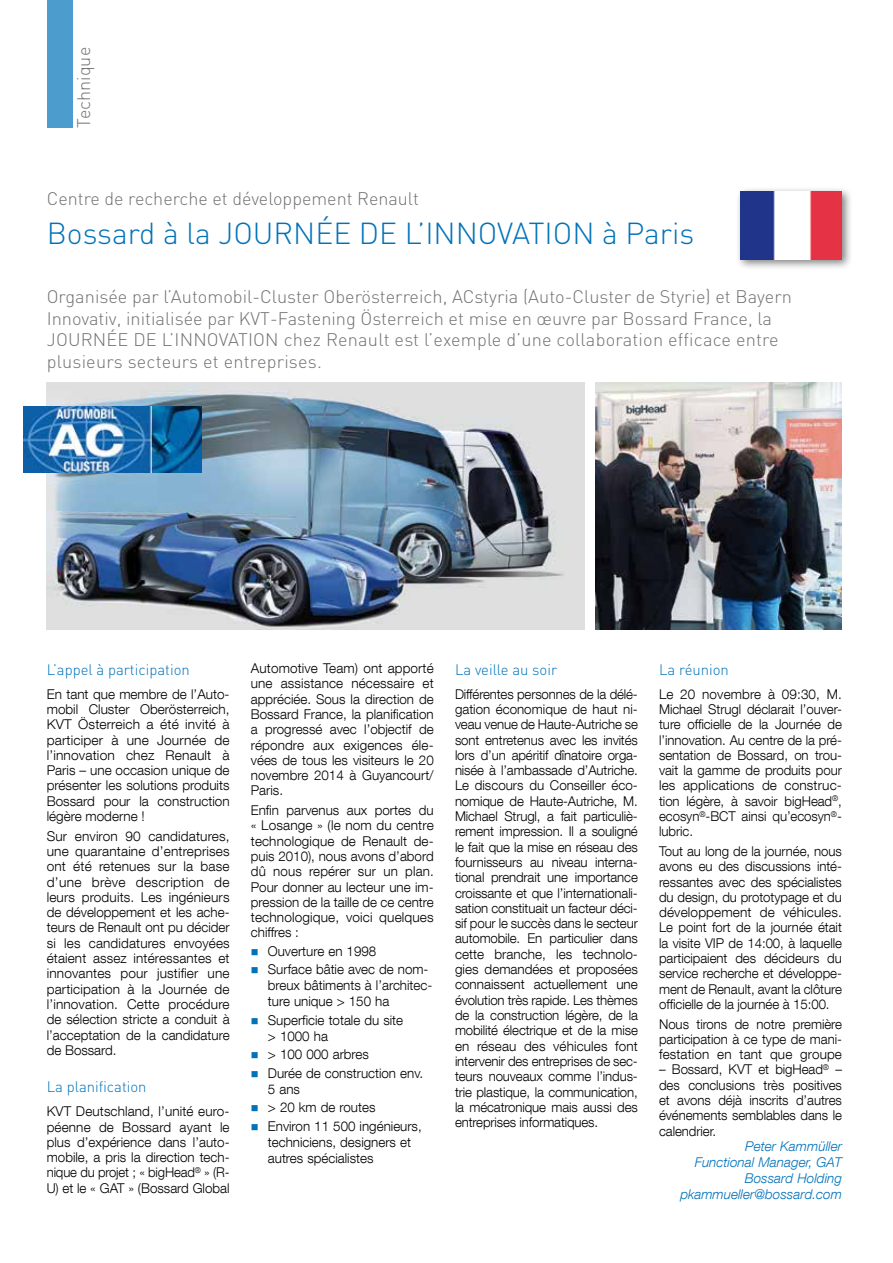
<style>
.page{position:relative;width:893px;height:1263px;background:#fff}
.page>*{position:absolute;margin:0;border:0;box-sizing:border-box;transform-origin:0 0}
.t1{font:300 30px "DINOT";color:#0072ba}
.t2{font:300 18px/21.6px "DINOT";color:#707172}
.t3{font:300 15px "DINOT";color:#0072ba}
.t4{font:300 13.5px/15.3px "Helvetica Neue LT Com";color:#000;text-align:justify}
.t5{font:italic 300 13.5px/16.2px "Helvetica Neue LT Com";color:#0072ba;text-align:right}
</style>
<div class="page">
<div style="left:47px;top:0;width:25px;height:128px;background:#4d9cce"></div>
<div style="left:735px;top:186px;width:118px;height:84px;background:#000;opacity:.5"></div>
<img style="left:740px;top:191px;width:102px;height:68px">
<img style="left:47px;top:383px;width:538px;height:246px">
<img style="left:23px;top:406px;width:179px;height:66px">
<img style="left:595px;top:383px;width:247px;height:246px">
<h2 class="t2" style="left:72px;top:128px;width:82px;rotate:-90deg">Technique</h2>
<h2 class="t2" style="left:47px;top:187px;width:374px">Centre de recherche et développement Renault</h2>
<h1 class="t1" style="left:47px;top:212px;width:649px">Bossard à la JOURNÉE DE L’INNOVATION à Paris</h1>
<p class="t2" style="left:47px;top:285px;width:747px">Organisée par l’Automobil-Cluster Oberösterreich, ACstyria (Auto-Cluster de Styrie) et Bayern Innovativ, initialisée par KVT-Fastening Österreich et mise en œuvre par Bossard France, la JOURNÉE DE L’INNOVATION chez Renault est l’exemple d’une collaboration efficace entre plusieurs secteurs et entreprises.</p>
<p class="t3" style="left:47px;top:659px;width:145px">L’appel à participation</p>
<p class="t4" style="left:47px;top:686px;width:184px">En tant que membre de l’Auto&shy;mobil Cluster Oberösterreich, KVT Österreich a été invité à participer à une Journée de l’innovation chez Renault à Paris – une occasion unique de présenter les solutions produits Bossard pour la construction légère moderne !</p>
<p class="t4" style="left:47px;top:828px;width:184px">Sur environ 90 candidatures, une quarantaine d’entreprises ont été retenues sur la base d’une brève description de leurs produits. Les ingénieurs de développement et les ache&shy;teurs de Renault ont pu décider si les candidatures envoyées étaient assez intéressantes et innovantes pour justifier une participation à la Journée de l’innovation. Cette procédure de sélection stricte a conduit à l’acceptation de la candidature de Bossard.</p>
<p class="t3" style="left:47px;top:1077px;width:101px">La planification</p>
<p class="t4" style="left:47px;top:1103px;width:184px">KVT Deutschland, l’unité euro&shy;péenne de Bossard ayant le plus d’expérience dans l’auto&shy;mobile, a pris la direction tech&shy;nique du projet ; « bigHead<sup>®</sup> » (R-U) et le « GAT » (Bossard Global</p>
<p class="t4" style="left:251px;top:660px;width:184px">Automotive Team) ont apporté une assistance nécessaire et appréciée. Sous la direction de Bossard France, la planification a progressé avec l’objectif de répondre aux exigences éle&shy;vées de tous les visiteurs le 20 novembre 2014 à Guyancourt/ Paris.</p>
<p class="t4" style="left:251px;top:802px;width:184px">Enfin parvenus aux portes du « Losange » (le nom du centre technologique de Renault de&shy;puis 2010), nous avons d’abord dû nous repérer sur un plan.<br>Pour donner au lecteur une im&shy;pression de la taille de ce centre technologique, voici quelques chiffres :</p>
<p class="t4" style="left:268px;top:941px;width:162px;line-height:18.3px">Ouverture en 1998<br>Surface bâtie avec de nom-</p>
<p class="t4" style="left:268px;top:977px;width:166px;line-height:16.2px">breux bâtiments à l’architec&shy;ture unique &gt; 150 ha</p>
<p class="t4" style="left:268px;top:1011px;width:137px;line-height:16.2px">Superficie totale du site &gt; 1000 ha</p>
<p class="t4" style="left:268px;top:1045px;width:157px;line-height:18.3px">&gt; 100 000 arbres<br>Durée de construction env.</p>
<p class="t4" style="left:268px;top:1079px;width:155px;line-height:18.3px;text-align:left">5 ans<br>&gt; 20 km de routes<br>Environ 11 500 ingénieurs,</p>
<p class="t4" style="left:268px;top:1133px;width:145px;line-height:16.2px">techniciens, designers et autres spécialistes</p>
<p class="t3" style="left:455px;top:659px;width:104px">La veille au soir</p>
<p class="t4" style="left:455px;top:686px;width:184px">Différentes personnes de la délé&shy;gation économique de haut ni&shy;veau venue de Haute-Autriche se sont entretenus avec les invités lors d’un apéritif dînatoire orga&shy;nisée à l’ambassade d’Autriche.<br>Le discours du Conseiller éco&shy;nomique de Haute-Autriche, M.<br>Michael Strugl, a fait particuliè&shy;rement impression. Il a souligné le fait que la mise en réseau des fournisseurs au niveau interna&shy;tional prendrait une importance croissante et que l’internationali&shy;sation constituait un facteur déci&shy;sif pour le succès dans le secteur automobile. En particulier dans cette branche, les technolo&shy;gies demandées et proposées connaissent actuellement une évolution très rapide. Les thèmes de la construction légère, de la mobilité électrique et de la mise en réseau des véhicules font intervenir des entreprises de sec&shy;teurs nouveaux comme l’indus&shy;trie plastique, la communication, la mécatronique mais aussi des entreprises informatiques.</p>
<p class="t3" style="left:659px;top:659px;width:71px">La réunion</p>
<p class="t4" style="left:659px;top:686px;width:184px">Le 20 novembre à 09:30, M.<br>Michael Strugl déclarait l’ouver&shy;ture officielle de la Journée de l’innovation. Au centre de la pré&shy;sentation de Bossard, on trou&shy;vait la gamme de produits pour les applications de construc&shy;tion légère, à savoir bigHead<sup>®</sup>, ecosyn<sup>®</sup>-BCT ainsi qu’ecosyn<sup>®</sup>- lubric.</p>
<p class="t4" style="left:659px;top:843px;width:184px">Tout au long de la journée, nous avons eu des discussions inté&shy;ressantes avec des spécialistes du design, du prototypage et du développement de véhicules.<br>Le point fort de la journée était la visite VIP de 14:00, à laquelle participaient des décideurs du service recherche et développe&shy;ment de Renault, avant la clôture officielle de la journée à 15:00.</p>
<p class="t4" style="left:659px;top:1016px;width:184px">Nous tirons de notre première participation à ce type de mani&shy;festation en tant que groupe</p>
<p class="t4" style="left:659px;top:1062px;width:184px">– Bossard, KVT et bigHead<sup>®</sup> – des conclusions très positives et avons déjà inscrits d’autres événements semblables dans le calendrier.</p>
<p class="t5" style="left:680px;top:1137px;width:163px">Peter Kammüller<br>Functional Manager, GAT<br>Bossard Holding pkammueller@bossard.com</p>
</div>
